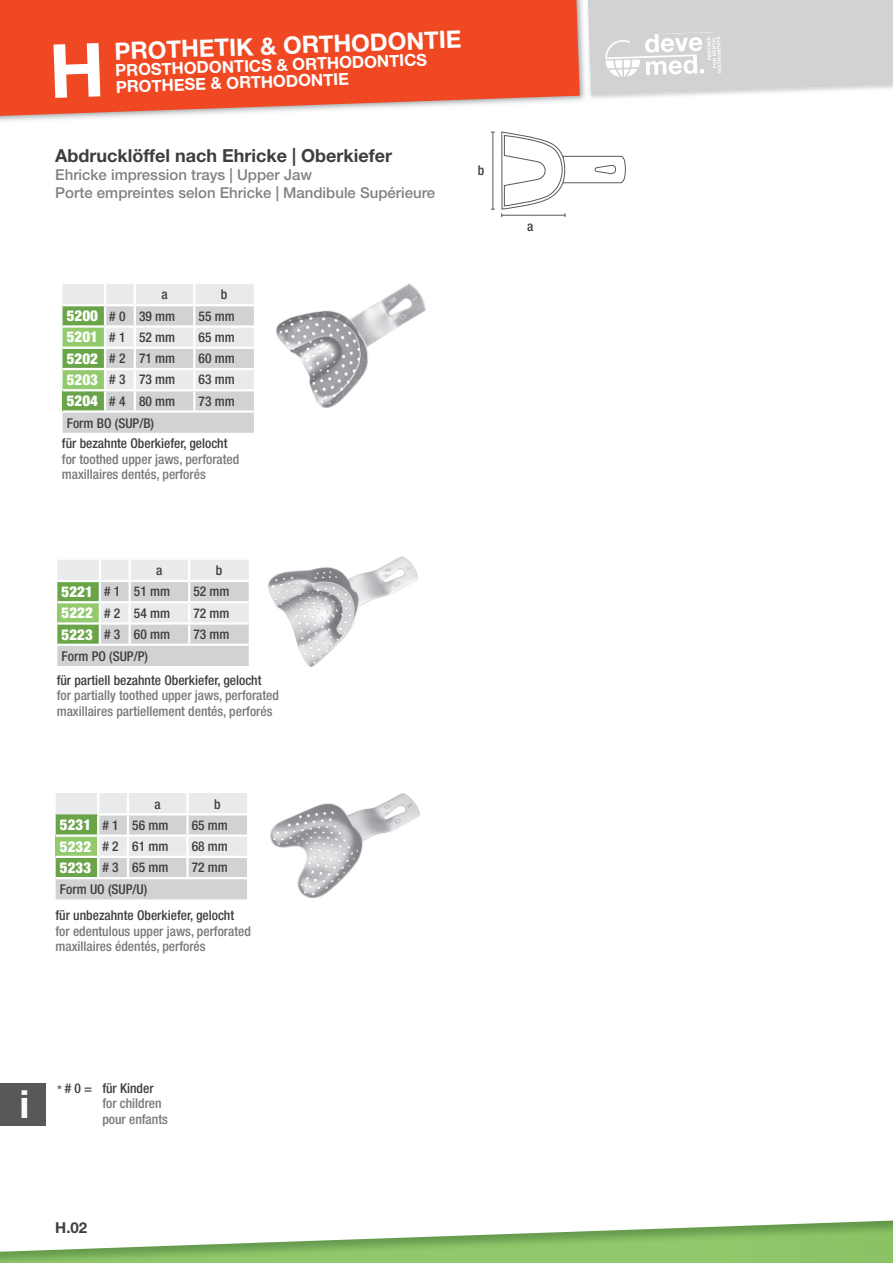
<style>
.page{position:relative;width:893px;height:1263px;background:#fff}
.page>*{position:absolute;margin:0;border:0;box-sizing:border-box;transform-origin:0 0}
.t1{font:700 38.85px "Helvetica Neue LT Std";color:#fff}
.t2{font:700 24px "Helvetica Neue LT Std";color:#fff}
.t3{font:700 18px "Helvetica Neue LT Std";color:#3e3e3f}
.t4{font:700 16.5px "Helvetica Neue LT Std";color:#fff}
.t5{font:500 15px/18px "Helvetica Neue LT Std";color:#808285}
.t6{font:700 15px "Helvetica Neue LT Std";color:#3e3e3f}
.t7{font:500 condensed 13.5px "Helvetica Neue LT Std";color:#3e3e3f}
.t8{font:500 condensed 13.5px/15.3px "Helvetica Neue LT Std";color:#76787b}
.s1{font-weight:900;font-size:15px;color:#fff}
.s2{font-weight:700;font-size:10.8px;color:#57585a}
.s3{color:#3e3e3f}
</style>
<div class="page">
<img style="left:0;top:1220px;width:893px;height:43px">
<img style="left:0;top:0;width:588px;height:121px">
<svg style="left:0;top:0;width:580px;height:116px;background:#ef5734"></svg>
<svg style="left:588px;top:0;width:305px;height:95px;background:#d5d6d7"></svg>
<div style="left:0;top:1083px;width:46px;height:43px;background:#57585a"></div>
<img style="left:270px;top:793px;width:149px;height:105px">
<svg style="left:56px;top:793px;width:191px;height:106px;background:#d1d9cf"></svg>
<hr style="left:186px;top:793px;width:3px;height:20px;background:#fff">
<hr style="left:186px;top:815px;width:3px;height:19px;background:#fff">
<hr style="left:186px;top:837px;width:3px;height:19px;background:#fff">
<hr style="left:186px;top:858px;width:3px;height:19px;background:#fff">
<hr style="left:97px;top:813px;width:31px;height:2px;background:#fff">
<hr style="left:128px;top:813px;width:59px;height:2px;background:#fff">
<hr style="left:187px;top:813px;width:60px;height:2px;background:#fff">
<hr style="left:98px;top:856px;width:30px;height:2px;background:#fff">
<hr style="left:128px;top:856px;width:59px;height:2px;background:#fff">
<hr style="left:187px;top:856px;width:60px;height:2px;background:#fff">
<img style="left:276px;top:284px;width:149px;height:123px">
<svg style="left:63px;top:284px;width:191px;height:149px;background:#d2dacf"></svg>
<hr style="left:493px;top:132px;width:1px;height:77px;background:#57585a">
<svg style="left:501px;top:132px;width:125px;height:85px"></svg>
<img style="left:269px;top:556px;width:149px;height:110px">
<svg style="left:57px;top:560px;width:192px;height:106px;background:#d1d9cf"></svg>
<hr style="left:130px;top:580px;width:59px;height:2px;background:#fff">
<hr style="left:189px;top:580px;width:60px;height:2px;background:#fff">
<hr style="left:100px;top:622px;width:30px;height:3px;background:#fff">
<hr style="left:130px;top:622px;width:59px;height:3px;background:#fff">
<hr style="left:189px;top:622px;width:60px;height:3px;background:#fff">
<hr style="left:57px;top:580px;width:43px;height:2px;background:#fff">
<hr style="left:100px;top:580px;width:30px;height:2px;background:#fff">
<div style="left:53px;top:43px;width:47px;height:55px;background:#f04822"></div>
<h2 class="t2" style="left:114px;top:36px;width:349px;rotate:-2deg">PROTHETIK &amp; ORTHODONTIE</h2>
<p class="t4" style="left:115px;top:60px;width:314px;rotate:-2deg">PROSTHODONTICS &amp; ORTHODONTICS</p>
<p class="t4" style="left:115px;top:77px;width:235px;rotate:-2deg">PROTHESE &amp; ORTHODONTIE</p>
<h3 class="t3" style="left:55px;top:144px;width:338px">Abdrucklöffel nach Ehricke | Oberkiefer</h3>
<p class="t5" style="left:55px;top:165px;width:381px">Ehricke impression trays | Upper Jaw<br>Porte empreintes selon Ehricke | Mandibule Supérieure</p>
<p class="t7" style="left:478px;top:163px;width:8px">b</p>
<p class="t7" style="left:161px;top:287px;width:8px">a</p>
<p class="t7" style="left:221px;top:287px;width:8px">b</p>
<p class="t7" style="left:67px;top:308px;width:110px"><span class="s1">5200</span> # 0 39 mm</p>
<p class="t7" style="left:199px;top:308px;width:38px">55 mm</p>
<p class="t7" style="left:67px;top:329px;width:110px"><span class="s1">5201</span> # 1 52 mm</p>
<p class="t7" style="left:199px;top:329px;width:38px">65 mm</p>
<p class="t7" style="left:67px;top:350px;width:110px"><span class="s1">5202</span> # 2 71 mm</p>
<p class="t7" style="left:199px;top:350px;width:38px">60 mm</p>
<p class="t7" style="left:67px;top:372px;width:110px"><span class="s1">5203</span> # 3 73 mm</p>
<p class="t7" style="left:199px;top:372px;width:38px">63 mm</p>
<p class="t7" style="left:67px;top:393px;width:110px"><span class="s1">5204</span> # 4 80 mm</p>
<p class="t7" style="left:199px;top:393px;width:38px">73 mm</p>
<p class="t7" style="left:67px;top:415px;width:89px">Form BO (SUP/B)</p>
<p class="t7" style="left:62px;top:435px;width:167px">für bezahnte Oberkiefer, gelocht</p>
<p class="t8" style="left:62px;top:451px;width:179px">for toothed upper jaws, perforated maxillaires dentés, perforés</p>
<p class="t7" style="left:156px;top:562px;width:8px">a</p>
<p class="t7" style="left:216px;top:562px;width:8px">b</p>
<p class="t7" style="left:62px;top:584px;width:110px"><span class="s1">5221</span> # 1 51 mm</p>
<p class="t7" style="left:193px;top:584px;width:38px">52 mm</p>
<p class="t7" style="left:62px;top:605px;width:110px"><span class="s1">5222</span> # 2 54 mm</p>
<p class="t7" style="left:193px;top:605px;width:38px">72 mm</p>
<p class="t7" style="left:62px;top:626px;width:110px"><span class="s1">5223</span> # 3 60 mm</p>
<p class="t7" style="left:193px;top:626px;width:38px">73 mm</p>
<p class="t7" style="left:62px;top:648px;width:88px">Form PO (SUP/P)</p>
<p class="t7" style="left:57px;top:672px;width:206px">für partiell bezahnte Oberkiefer, gelocht</p>
<p class="t8" style="left:57px;top:688px;width:224px">for partially toothed upper jaws, perforated maxillaires partiellement dentés, perforés</p>
<p class="t7" style="left:155px;top:796px;width:8px">a</p>
<p class="t7" style="left:214px;top:796px;width:8px">b</p>
<p class="t7" style="left:60px;top:817px;width:110px"><span class="s1">5231</span> # 1 56 mm</p>
<p class="t7" style="left:192px;top:817px;width:38px">65 mm</p>
<p class="t7" style="left:60px;top:838px;width:110px"><span class="s1">5232</span> # 2 61 mm</p>
<p class="t7" style="left:192px;top:838px;width:38px">68 mm</p>
<p class="t7" style="left:60px;top:859px;width:110px"><span class="s1">5233</span> # 3 65 mm</p>
<p class="t7" style="left:192px;top:859px;width:38px">72 mm</p>
<p class="t7" style="left:60px;top:881px;width:89px">Form UO (SUP/U)</p>
<p class="t7" style="left:56px;top:907px;width:180px">für unbezahnte Oberkiefer, gelocht</p>
<p class="t8" style="left:56px;top:923px;width:197px">for edentulous upper jaws, perforated maxillaires édentés, perforés</p>
<p class="t7" style="left:527px;top:218px;width:8px">a</p>
<h1 class="t1" style="left:19px;top:1080px;width:12px">i</h1>
<p class="t8" style="left:102px;top:1080px;width:67px;text-indent:-45px"><span class="s2">*</span> <span class="s3"># 0 = für Kinder </span>for children pour enfants</p>
<p class="t6" style="left:55px;top:1219px;width:33px">H.02</p>
</div>
